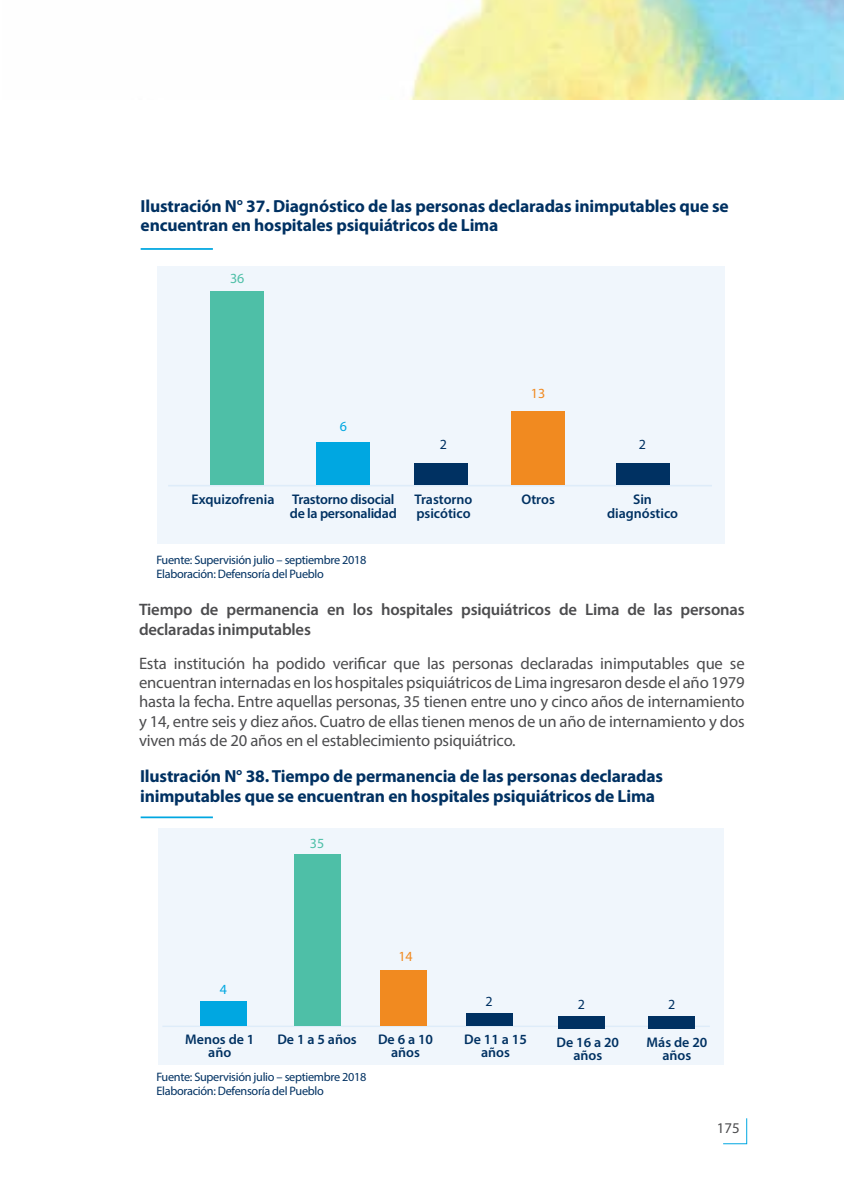
<style>
.page{position:relative;width:844px;height:1191px;background:#fff}
.page>*{position:absolute;margin:0;border:0;box-sizing:border-box;transform-origin:0 0}
.t1{font:700 17.5px/19.2px "Myriad Pro";letter-spacing:-.01em;color:#003162}
.t2{font:16.62px/19.2px "Myriad Pro";letter-spacing:-.01em;color:#4c4c4e;text-align:justify}
.t3{font:600 16.62px/19.2px "Myriad Pro";letter-spacing:-.01em;color:#4c4c4e}
.t4{font:14.88px "Myriad Pro";color:#4c4c4e}
.t5{font:600 14px/13.3px "Myriad Pro";color:#003162;text-align:center}
.t6{font:600 14px/14px "Myriad Pro";letter-spacing:-.02em;color:#003162}
.t7{font:14px "Myriad Pro";color:#003162}
.t8{font:14px "Myriad Pro";color:#f18a20}
.t9{font:14px "Myriad Pro";color:#4ebfa7}
.t10{font:14px "Myriad Pro";color:#00a7e1}
.t11{font:12.25px/13.7px "Myriad Pro";letter-spacing:-.025em;color:#003162}
</style>
<div class="page">
<img style="left:410px;top:0;width:433px;height:99px">
<svg style="left:723px;top:1118px;width:24px;height:26px"></svg>
<div style="left:157px;top:266px;width:568px;height:278px;background:#f0f6fc"></div>
<hr style="left:168px;top:485px;width:543px;height:1px;background:#deecf9">
<div style="left:211px;top:291px;width:53px;height:194px;background:#4ebfa7"></div>
<div style="left:317px;top:442px;width:53px;height:43px;background:#00a7e1"></div>
<div style="left:414px;top:463px;width:53px;height:22px;background:#003162"></div>
<div style="left:511px;top:411px;width:53px;height:74px;background:#f18a20"></div>
<div style="left:616px;top:463px;width:53px;height:22px;background:#003162"></div>
<div style="left:157px;top:828px;width:566px;height:236px;background:#f0f6fc"></div>
<hr style="left:162px;top:1025px;width:547px;height:2px;background:#deecf9">
<div style="left:200px;top:1001px;width:47px;height:24px;background:#00a7e1"></div>
<div style="left:293px;top:854px;width:47px;height:171px;background:#4ebfa7"></div>
<div style="left:380px;top:970px;width:46px;height:55px;background:#f18a20"></div>
<div style="left:465px;top:1013px;width:47px;height:12px;background:#003162"></div>
<div style="left:558px;top:1016px;width:46px;height:12px;background:#003162"></div>
<div style="left:648px;top:1016px;width:47px;height:12px;background:#003162"></div>
<hr style="left:141px;top:248px;width:72px;height:2px;background:#00a7e1">
<hr style="left:141px;top:816px;width:72px;height:2px;background:#00a7e1">
<p class="t1" style="left:141px;top:196px;width:589px">Ilustración N° 37. Diagnóstico de las personas declaradas inimputables que se encuentran en hospitales psiquiátricos de Lima</p>
<p class="t9" style="left:230px;top:269px;width:16px">36</p>
<p class="t10" style="left:339px;top:418px;width:9px">6</p>
<p class="t7" style="left:440px;top:436px;width:9px">2</p>
<p class="t8" style="left:531px;top:385px;width:16px">13</p>
<p class="t7" style="left:638px;top:436px;width:9px">2</p>
<p class="t5" style="left:191px;top:492px;width:84px">Exquizofrenia</p>
<p class="t6" style="left:290px;top:492px;width:108px">Trastorno disocial de la personalidad</p>
<p class="t5" style="left:414px;top:492px;width:60px;line-height:14px;text-align:left">Trastorno psicótico</p>
<p class="t5" style="left:521px;top:492px;width:35px">Otros</p>
<p class="t5" style="left:607px;top:492px;width:73px;line-height:14px">Sin diagnóstico</p>
<p class="t11" style="left:156px;top:553px;width:211px">Fuente: Supervisión julio – septiembre 2018<br>Elaboración: Defensoría del Pueblo</p>
<p class="t3" style="left:139px;top:600px;width:607px">Tiempo de permanencia en los hospitales psiquiátricos de Lima de las personas declaradas inimputables</p>
<p class="t2" style="left:139px;top:653px;width:607px">Esta institución ha podido verificar que las personas declaradas inimputables que se encuentran internadas en los hospitales psiquiátricos de Lima ingresaron desde el año 1979 hasta la fecha. Entre aquellas personas, 35 tienen entre uno y cinco años de internamiento y 14, entre seis y diez años. Cuatro de ellas tienen menos de un año de internamiento y dos viven más de 20 años en el establecimiento psiquiátrico.</p>
<p class="t1" style="left:140px;top:766px;width:524px">Ilustración N° 38. Tiempo de permanencia de las personas declaradas inimputables que se encuentran en hospitales psiquiátricos de Lima</p>
<p class="t10" style="left:220px;top:980px;width:9px">4</p>
<p class="t9" style="left:310px;top:835px;width:16px">35</p>
<p class="t8" style="left:398px;top:947px;width:16px">14</p>
<p class="t7" style="left:485px;top:992px;width:9px">2</p>
<p class="t7" style="left:577px;top:995px;width:9px">2</p>
<p class="t7" style="left:668px;top:995px;width:9px">2</p>
<p class="t5" style="left:185px;top:1032px;width:71px">Menos de 1 año</p>
<p class="t5" style="left:277px;top:1032px;width:81px">De 1 a 5 años</p>
<p class="t5" style="left:378px;top:1032px;width:57px">De 6 a 10 años</p>
<p class="t5" style="left:464px;top:1032px;width:64px">De 11 a 15 años</p>
<p class="t5" style="left:556px;top:1035px;width:64px">De 16 a 20 años</p>
<p class="t5" style="left:646px;top:1035px;width:62px">Más de 20 años</p>
<p class="t11" style="left:156px;top:1069px;width:211px">Fuente: Supervisión julio – septiembre 2018<br>Elaboración: Defensoría del Pueblo</p>
<p class="t4" style="left:716px;top:1118px;width:24px">175</p>
</div>
